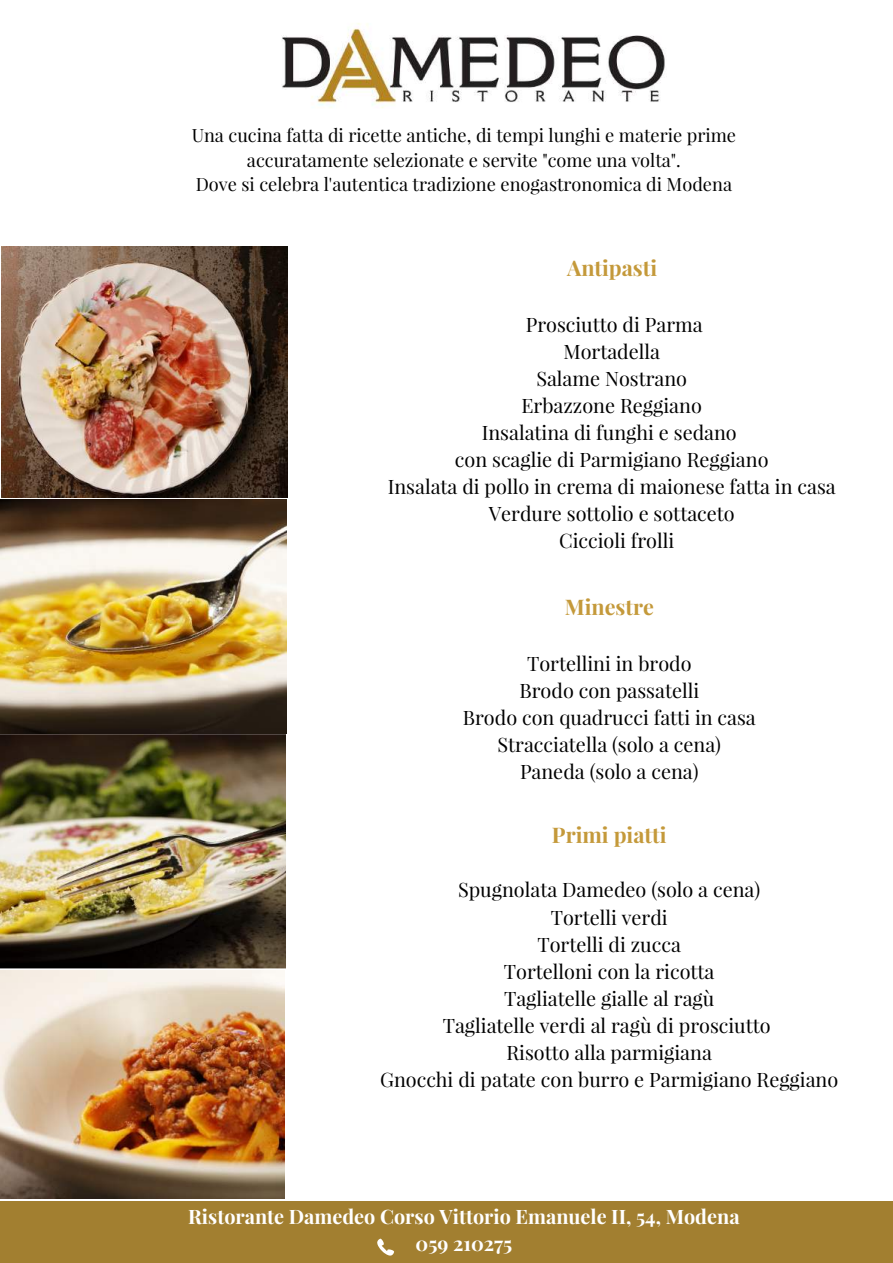
<style>
.page{position:relative;width:893px;height:1263px;background:#fff}
.page>*{position:absolute;margin:0;border:0;box-sizing:border-box;transform-origin:0 0}
.t1{font:300 69.6px "Open Sans";color:#222}
.t2{font:700 26.55px "Open Sans";color:#222}
.t3{font:700 21.45px "Playfair Display";color:#c4993a}
.t4{font:19.8px/27px "Playfair Display";color:#000;text-align:center}
.t5{font:700 19.8px/27px "Playfair Display";color:#fff;text-align:center}
.t6{font:18.15px/24.8px "Playfair Display";color:#000;text-align:center}
</style>
<div class="page">
<img style="left:1px;top:247px;width:286px;height:251px">
<img style="left:0;top:500px;width:286px;height:468px">
<img style="left:0;top:971px;width:285px;height:227px">
<div style="left:0;top:1201px;width:893px;height:62px;background:#a27f30"></div>
<img style="left:282px;top:23px;width:383px;height:85px">
<svg style="left:377px;top:1239px;width:17px;height:16px"></svg>
<h1 class="t1" style="left:105px;top:64px;width:686px">Pop's Diner Discounts</h1>
<h2 class="t2" style="left:288px;top:160px;width:318px">15th Anniversary Treats</h2>
<p class="t6" style="left:192px;top:122px;width:546px">Una cucina fatta di ricette antiche, di tempi lunghi e materie prime accuratamente selezionate e servite "come una volta".<br>Dove si celebra l'autentica tradizione enogastronomica di Modena</p>
<p class="t3" style="left:567px;top:253px;width:92px">Antipasti</p>
<p class="t4" style="left:388px;top:310px;width:449px">Prosciutto di Parma<br>Mortadella<br>Salame Nostrano<br>Erbazzone Reggiano<br>Insalatina di funghi e sedano<br>con scaglie di Parmigiano Reggiano<br>Insalata di pollo in crema di maionese fatta in casa<br>Verdure sottolio e sottaceto<br>Ciccioli frolli</p>
<p class="t3" style="left:565px;top:592px;width:91px">Minestre</p>
<p class="t4" style="left:463px;top:649px;width:295px">Tortellini in brodo<br>Brodo con passatelli<br>Brodo con quadrucci fatti in casa<br>Stracciatella (solo a cena)<br>Paneda (solo a cena)</p>
<p class="t3" style="left:552px;top:819px;width:116px">Primi piatti</p>
<p class="t4" style="left:380px;top:876px;width:460px">Spugnolata Damedeo (solo a cena)<br>Tortelli verdi<br>Tortelli di zucca<br>Tortelloni con la ricotta<br>Tagliatelle gialle al ragù<br>Tagliatelle verdi al ragù di prosciutto<br>Risotto alla parmigiana<br>Gnocchi di patate con burro e Parmigiano Reggiano</p>
<p class="t5" style="left:188px;top:1202px;width:553px">Ristorante Damedeo Corso Vittorio Emanuele II, 54, Modena<br>059 210275</p>
</div>
